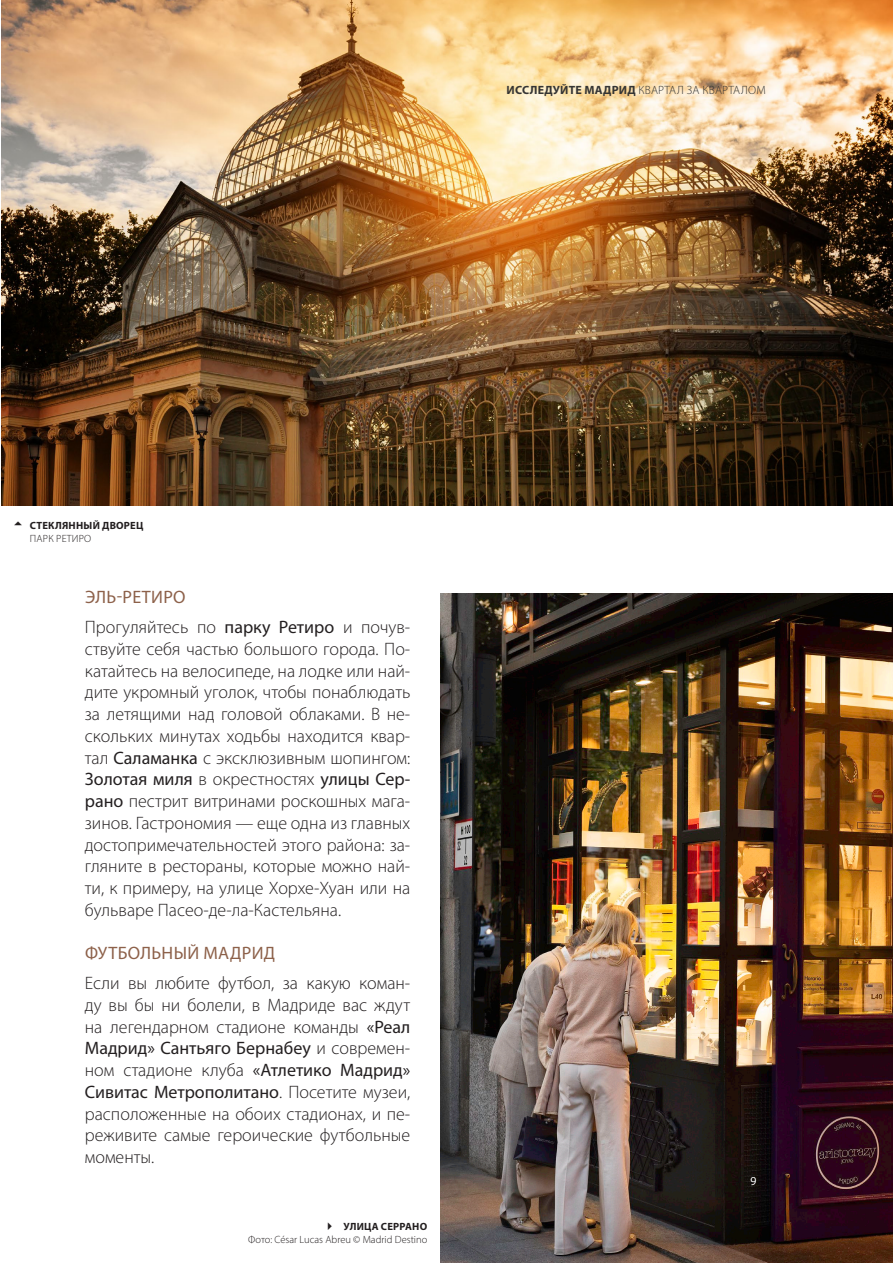
<style>
.page{position:relative;width:893px;height:1263px;background:#fff}
.page>*{position:absolute;margin:0;border:0;box-sizing:border-box;transform-origin:0 0}
.Body{font:300 18px/21.8px "Myriad Pro";color:#231f20;text-align:justify}
.t1{font:18px "Myriad Pro";letter-spacing:.02em;color:#8d614a}
.t2{font:300 12px "Myriad Pro";letter-spacing:.02em;color:#353534}
.t3{font:300 12px "Myriad Pro";color:#fff}
.PIE_ARRIBA{font:300 10.5px "Myriad Pro";color:#231f20}
.t4{font:700 10.5px "Myriad Pro";letter-spacing:.02em;color:#231f20}
.PIE_ARRIBA-2{font:300 10.5px "Myriad Pro";letter-spacing:.02em;color:#231f20}
.s1{font-weight:700}
.s2{font-weight:400}
.s3{color:#353534}
</style>
<div class="page">
<img style="left:1px;top:0;width:892px;height:505px">
<img style="left:440px;top:594px;width:453px;height:669px">
<p class="t2" style="left:507px;top:83px;width:261px"><span class="s1">ИССЛЕДУЙТЕ МАДРИД</span> КВАРТАЛ ЗА КВАРТАЛОМ</p>
<p class="t4" style="left:30px;top:519px;width:115px">СТЕКЛЯННЫЙ ДВОРЕЦ</p>
<p class="PIE_ARRIBA-2" style="left:30px;top:532px;width:63px">ПАРК РЕТИРО</p>
<h3 class="t1" style="left:85px;top:586px;width:102px">ЭЛЬ-РЕТИРО</h3>
<p class="Body" style="left:85px;top:616px;width:327px">Прогуляйтесь по <span class="s2">парку Ретиро</span> и почув&shy;ствуйте себя частью большого города. По&shy;катайтесь на велосипеде, на лодке или най&shy;дите укромный уголок, чтобы понаблюдать за летящими над головой облаками. В не&shy;скольких минутах ходьбы находится квар&shy;тал <span class="s2">Саламанка</span> с эксклюзивным шопингом:<br><span class="s2">Золотая миля</span> в окрестностях <span class="s2">улицы Сер&shy;рано</span> пестрит витринами роскошных мага&shy;зинов. Гастрономия — еще одна из главных достопримечательностей этого района: за&shy;гляните в рестораны, которые можно най&shy;ти, к примеру, на улице Хорхе-Хуан или на бульваре Пасео-де-ла-Кастельяна.</p>
<h3 class="t1" style="left:85px;top:942px;width:192px">ФУТБОЛЬНЫЙ МАДРИД</h3>
<p class="Body" style="left:85px;top:972px;width:327px">Если вы любите футбол, за какую коман&shy;ду вы бы ни болели, в Мадриде вас ждут на легендарном стадионе команды <span class="s2">«Реал Мадрид» Сантьяго Бернабеу</span> и современ&shy;ном стадионе клуба <span class="s2">«Атлетико Мадрид» Сивитас Метрополитано</span>. Посетите музеи, расположенные на обоих стадионах, и пе&shy;реживите самые героические футбольные моменты.</p>
<p class="t4" style="left:343px;top:1220px;width:85px">УЛИЦА СЕРРАНО</p>
<p class="PIE_ARRIBA" style="left:248px;top:1233px;width:181px">Фото: César Lucas Abreu © Madrid Destino</p>
<p class="t3" style="left:750px;top:1174px;width:16px">9 <span class="s3">9</span></p>
</div>
